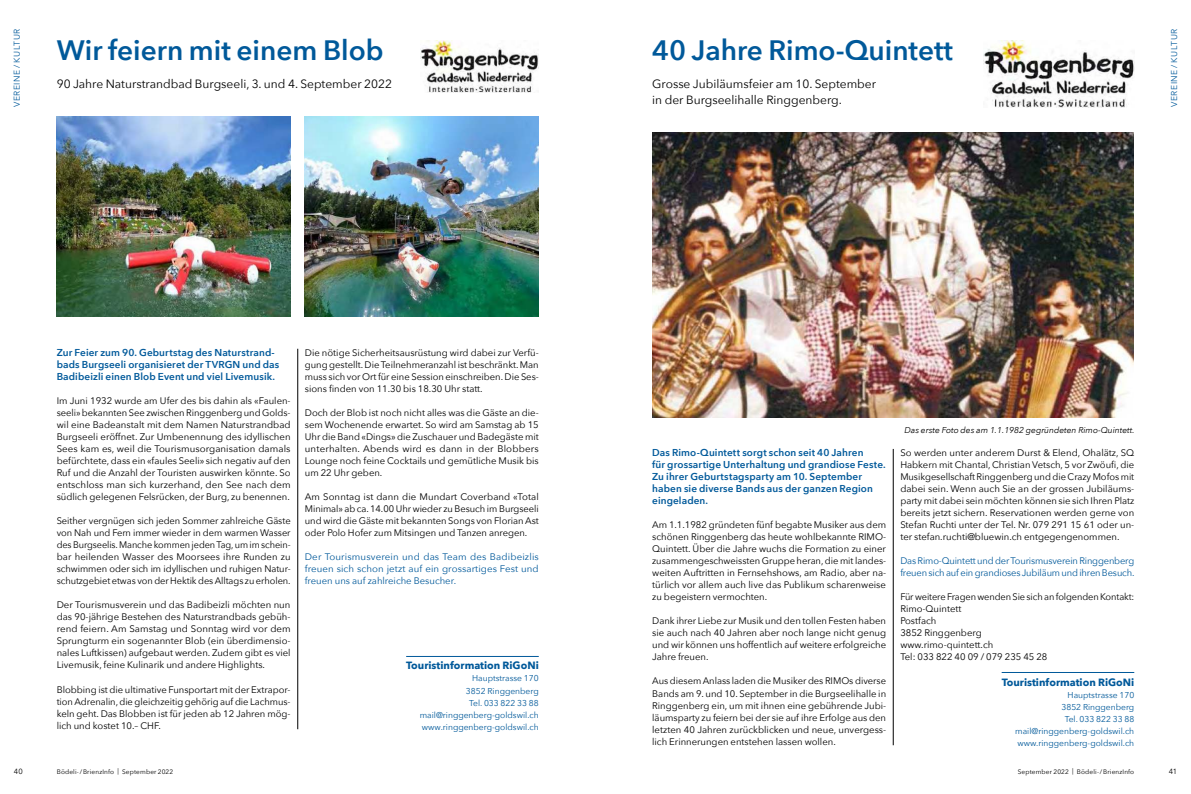
<style>
.page{position:relative;width:1191px;height:794px;background:#fff}
.page>*{position:absolute;margin:0;border:0;box-sizing:border-box;transform-origin:0 0}
.t1{font:600 28px "Avenir Next";color:#00599a}
.t2{font:12px/16px "Avenir Next";color:#000}
.t3{font:700 10.5px "Avenir Next";color:#00599a}
.t4{font:600 10px/12px "Avenir Next";letter-spacing:.01em;color:#00599a}
.t5{font:9.5px/12px "Avenir Next";color:#000;text-align:justify}
.t6{font:9.5px/12px "Avenir Next";letter-spacing:-.015em;color:#00599a;text-align:justify}
.t7{font:8.5px/12px "Avenir Next";color:#00599a;text-align:right}
.t8{font:italic 8.5px "Avenir Next";color:#000}
.t9{font:8.5px "Avenir Next";letter-spacing:.07em;color:#00599a}
.t10{font:7.5px "Avenir Next";color:#000}
.t11{font:6.5px "Avenir Next";letter-spacing:.02em;color:#000}
</style>
<div class="page">
<img style="left:421px;top:40px;width:118px;height:52px">
<hr style="left:297px;top:349px;width:1px;height:380px;background:#000">
<hr style="left:406px;top:656px;width:133px;height:1px;background:#00599a">
<hr style="left:893px;top:449px;width:1px;height:296px;background:#000">
<img style="left:652px;top:132px;width:481px;height:285px">
<hr style="left:1001px;top:672px;width:133px;height:1px;background:#00599a">
<img style="left:983px;top:40px;width:151px;height:67px">
<img style="left:305px;top:116px;width:234px;height:201px">
<img style="left:57px;top:117px;width:234px;height:200px">
<p class="t9" style="left:12px;top:107px;width:80px;rotate:-90deg">VEREINE / KULTUR</p>
<h1 class="t1" style="left:57px;top:35px;width:328px">Wir feiern mit einem Blob</h1>
<p class="t2" style="left:57px;top:77px;width:337px">90 Jahre Naturstrandbad Burgseeli, 3. und 4. September 2022</p>
<p class="t4" style="left:57px;top:346px;width:224px">Zur Feier zum 90. Geburtstag des Naturstrand&shy;bads Burgseeli organisieret der TVRGN und das<br>Badibeizli einen Blob Event und viel Livemusik.</p>
<p class="t5" style="left:57px;top:395px;width:235px">Im Juni 1932 wurde am Ufer des bis dahin als «Faulen&shy;seeli» bekannten See zwischen Ringgenberg und Golds&shy;wil eine Badeanstalt mit dem Namen Naturstrandbad Burgseeli eröffnet. Zur Umbenennung des idyllischen Sees kam es, weil die Tourismusorganisation damals befürchtete, dass ein «faules Seeli» sich negativ auf den Ruf und die Anzahl der Touristen auswirken könnte. So entschloss man sich kurzerhand, den See nach dem südlich gelegenen Felsrücken, der Burg, zu benennen.</p>
<p class="t5" style="left:57px;top:515px;width:235px">Seither vergnügen sich jeden Sommer zahlreiche Gäste von Nah und Fern immer wieder in dem warmen Wasser des Burgseelis. Manche kommen jeden Tag, um im schein&shy;bar heilenden Wasser des Moorsees ihre Runden zu schwimmen oder sich im idyllischen und ruhigen Natur&shy;schutzgebiet etwas von der Hektik des Alltags zu erholen.</p>
<p class="t5" style="left:57px;top:599px;width:235px">Der Tourismusverein und das Badibeizli möchten nun das 90-jährige Bestehen des Naturstrandbads gebüh&shy;rend feiern. Am Samstag und Sonntag wird vor dem Sprungturm ein sogenannter Blob (ein überdimensio&shy;nales Luftkissen) aufgebaut werden. Zudem gibt es viel Livemusik, feine Kulinarik und andere Highlights.</p>
<p class="t5" style="left:57px;top:683px;width:235px">Blobbing ist die ultimative Funsportart mit der Extrapor&shy;tion Adrenalin, die gleichzeitig gehörig auf die Lachmus&shy;keln geht. Das Blobben ist für jeden ab 12 Jahren mög&shy;lich und kostet 10.– CHF.</p>
<p class="t5" style="left:305px;top:347px;width:235px">Die nötige Sicherheitsausrüstung wird dabei zur Verfü&shy;gung gestellt. Die Teilnehmeranzahl ist beschränkt. Man muss sich vor Ort für eine Session einschreiben. Die Ses&shy;sions finden von 11.30 bis 18.30 Uhr statt.</p>
<p class="t5" style="left:305px;top:407px;width:235px">Doch der Blob ist noch nicht alles was die Gäste an die&shy;sem Wochenende erwartet. So wird am Samstag ab 15<br>Uhr die Band «Dings» die Zuschauer und Badegäste mit unterhalten. Abends wird es dann in der Blobbers Lounge noch feine Cocktails und gemütliche Musik bis um 22 Uhr geben.</p>
<p class="t5" style="left:305px;top:491px;width:235px">Am Sonntag ist dann die Mundart Coverband «Total Minimal» ab ca. 14.00 Uhr wieder zu Besuch im Burgseeli und wird die Gäste mit bekannten Songs von Florian Ast oder Polo Hofer zum Mitsingen und Tanzen anregen.</p>
<p class="t6" style="left:305px;top:551px;width:235px">Der Tourismusverein und das Team des Badibeizlis freuen sich schon jetzt auf ein grossartiges Fest und freuen uns auf zahlreiche Besucher.</p>
<p class="t3" style="left:406px;top:659px;width:134px">Touristinformation RiGoNi</p>
<p class="t7" style="left:420px;top:672px;width:120px">Hauptstrasse 170<br>3852 Ringgenberg<br>Tel. 033 822 33 88 mail@ringgenberg-goldswil.ch www.ringgenberg-goldswil.ch</p>
<h1 class="t1" style="left:652px;top:35px;width:302px">40 Jahre Rimo-Quintett</h1>
<p class="t2" style="left:652px;top:77px;width:225px">Grosse Jubiläumsfeier am 10. September in der Burgseelihalle Ringgenberg.</p>
<p class="t9" style="left:1169px;top:107px;width:80px;rotate:-90deg">VEREINE / KULTUR</p>
<p class="t4" style="left:652px;top:447px;width:235px">Das Rimo-Quintett sorgt schon seit 40 Jahren<br>für grossartige Unterhaltung und grandiose Feste.<br>Zu ihrer Geburtstagsparty am 10. September haben sie diverse Bands aus der ganzen Region eingeladen.</p>
<p class="t5" style="left:652px;top:519px;width:235px">Am 1.1.1982 gründeten fünf begabte Musiker aus dem schönen Ringgenberg das heute wohlbekannte RIMO-Quintett. Über die Jahre wuchs die Formation zu einer zusammengeschweissten Gruppe heran, die mit landes&shy;weiten Auftritten in Fernsehshows, am Radio, aber na&shy;türlich vor allem auch live das Publikum scharenweise zu begeistern vermochten.</p>
<p class="t5" style="left:652px;top:615px;width:235px">Dank ihrer Liebe zur Musik und den tollen Festen haben sie auch nach 40 Jahren aber noch lange nicht genug und wir können uns hoffentlich auf weitere erfolgreiche Jahre freuen.</p>
<p class="t5" style="left:652px;top:675px;width:235px">Aus diesem Anlass laden die Musiker des RIMOs diverse Bands am 9. und 10. September in die Burgseelihalle in Ringgenberg ein, um mit ihnen eine gebührende Jubi&shy;läumsparty zu feiern bei der sie auf ihre Erfolge aus den letzten 40 Jahren zurückblicken und neue, unvergess&shy;lich Erinnerungen entstehen lassen wollen.</p>
<p class="t8" style="left:904px;top:425px;width:232px">Das erste Foto des am 1.1.1982 gegründeten Rimo-Quintett.</p>
<p class="t5" style="left:900px;top:447px;width:235px">So werden unter anderem Durst &amp; Elend, Ohalätz, SQ Habkern mit Chantal, Christian Vetsch, 5 vor Zwöufi, die Musikgesellschaft Ringgenberg und die Crazy Mofos mit dabei sein. Wenn auch Sie an der grossen Jubiläums&shy;party mit dabei sein möchten können sie sich Ihren Platz bereits jetzt sichern. Reservationen werden gerne von Stefan Ruchti unter der Tel. Nr. 079 291 15 61 oder un&shy;ter stefan.ruchti@bluewin.ch entgegengenommen.</p>
<p class="t6" style="left:900px;top:555px;width:236px">Das Rimo-Quintett und der Tourismusverein Ringgenberg freuen sich auf ein grandioses Jubiläum und ihren Besuch.</p>
<p class="t5" style="left:900px;top:591px;width:235px;text-align:left">Für weitere Fragen wenden Sie sich an folgenden Kontakt:<br>Rimo-Quintett<br>Postfach<br>3852 Ringgenberg<br>www.rimo-quintett.ch<br>Tel: 033 822 40 09 / 079 235 45 28</p>
<p class="t3" style="left:1001px;top:675px;width:134px">Touristinformation RiGoNi</p>
<p class="t7" style="left:1015px;top:689px;width:120px">Hauptstrasse 170<br>3852 Ringgenberg<br>Tel. 033 822 33 88 mail@ringgenberg-goldswil.ch www.ringgenberg-goldswil.ch</p>
<p class="t10" style="left:14px;top:767px;width:10px">40</p>
<p class="t11" style="left:57px;top:768px;width:118px">Bödeli- / BrienzInfo | September 2022</p>
<p class="t11" style="left:1017px;top:768px;width:118px">September 2022 | Bödeli- / BrienzInfo</p>
<p class="t10" style="left:1168px;top:767px;width:10px">41</p>
</div>
